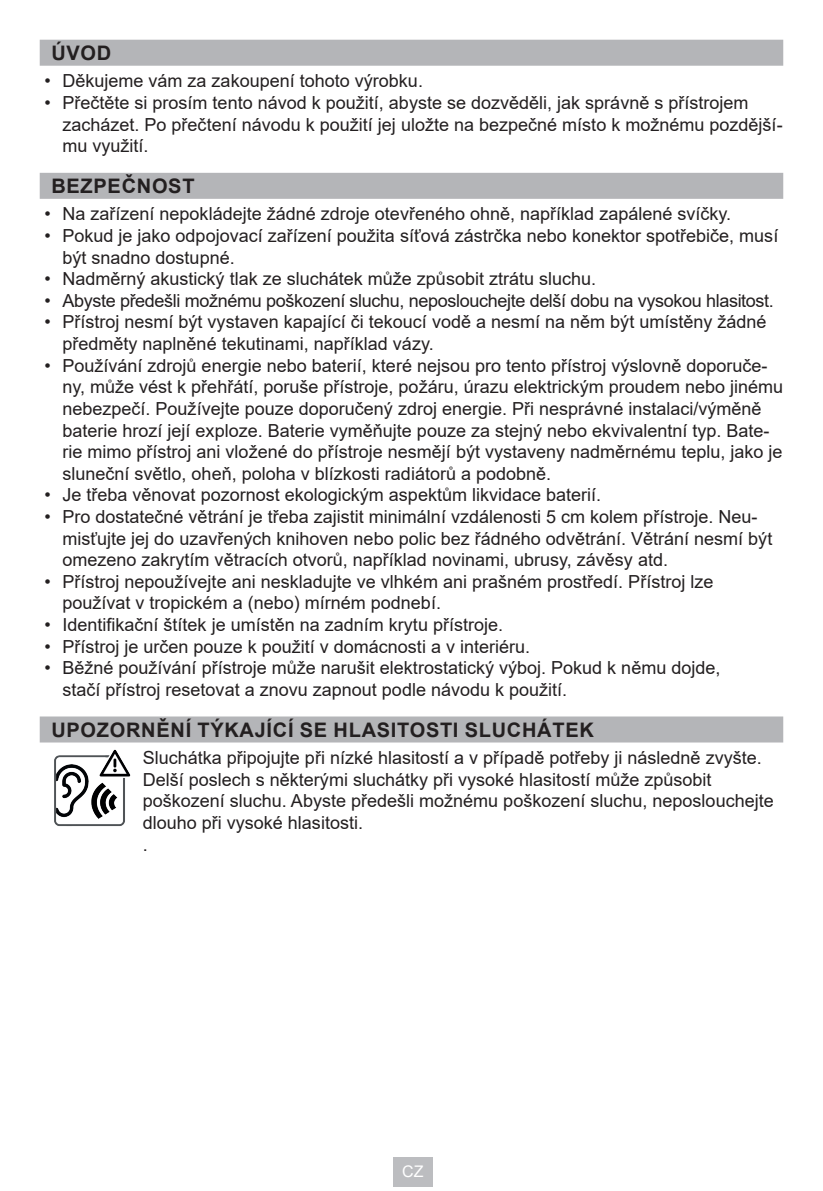
<style>
.page{position:relative;width:823px;height:1191px;background:#fff}
.page>*{position:absolute;margin:0;border:0;box-sizing:border-box;transform-origin:0 0}
.t1{font:700 20px "Arial";letter-spacing:.035em;color:#231f20}
.t2{font:18px/21.6px "Arial";color:#231f20}
.t3{font:18px "Arial";letter-spacing:-.02em;color:#231f20}
.t4{font:16px "Arial";color:#fff}
</style>
<div class="page">
<div style="left:393px;top:1157px;width:40px;height:29px;background:#bcbdc0"></div>
<div style="left:40px;top:40px;width:742px;height:26px;background:#b4b5b8"></div>
<div style="left:40px;top:173px;width:742px;height:26px;background:#b4b5b8"></div>
<div style="left:40px;top:716px;width:742px;height:26px;background:#b4b5b8"></div>
<img style="left:54px;top:749px;width:77px;height:78px">
<p class="t1" style="left:51px;top:39px;width:61px">ÚVOD</p>
<p class="t2" style="left:44px;top:70px;width:380px">• Děkujeme vám za zakoupení tohoto výrobku.</p>
<p class="t2" style="left:62px;top:92px;width:721px;text-indent:-18px">• Přečtěte si prosím tento návod k použití, abyste se dozvěděli, jak správně s přístrojem zacházet. Po přečtení návodu k použití jej uložte na bezpečné místo k možnému pozdější&shy;mu využití.</p>
<p class="t1" style="left:51px;top:172px;width:144px">BEZPEČNOST</p>
<p class="t2" style="left:44px;top:203px;width:688px">• Na zařízení nepokládejte žádné zdroje otevřeného ohně, například zapálené svíčky.</p>
<p class="t2" style="left:62px;top:225px;width:717px;text-indent:-18px">• Pokud je jako odpojovací zařízení použita síťová zástrčka nebo konektor spotřebiče, musí být snadno dostupné.</p>
<p class="t2" style="left:44px;top:268px;width:553px">• Nadměrný akustický tlak ze sluchátek může způsobit ztrátu sluchu.</p>
<p class="t3" style="left:44px;top:288px;width:730px">• Abyste předešli možnému poškození sluchu, neposlouchejte delší dobu na vysokou hlasitost.</p>
<p class="t2" style="left:62px;top:311px;width:705px;text-indent:-18px">• Přístroj nesmí být vystaven kapající či tekoucí vodě a nesmí na něm být umístěny žádné předměty naplněné tekutinami, například vázy.</p>
<p class="t2" style="left:62px;top:354px;width:721px;text-indent:-18px">• Používání zdrojů energie nebo baterií, které nejsou pro tento přístroj výslovně doporuče&shy;ny, může vést k přehřátí, poruše přístroje, požáru, úrazu elektrickým proudem nebo jinému nebezpečí. Používejte pouze doporučený zdroj energie. Při nesprávné instalaci/výměně baterie hrozí její exploze. Baterie vyměňujte pouze za stejný nebo ekvivalentní typ. Bate&shy;rie mimo přístroj ani vložené do přístroje nesmějí být vystaveny nadměrnému teplu, jako je sluneční světlo, oheň, poloha v blízkosti radiátorů a podobně.</p>
<p class="t2" style="left:44px;top:484px;width:558px">• Je třeba věnovat pozornost ekologickým aspektům likvidace baterií.</p>
<p class="t2" style="left:62px;top:506px;width:711px;text-indent:-18px">• Pro dostatečné větrání je třeba zajistit minimální vzdálenosti 5 cm kolem přístroje. Neu&shy;misťujte jej do uzavřených knihoven nebo polic bez řádného odvětrání. Větrání nesmí být omezeno zakrytím větracích otvorů, například novinami, ubrusy, závěsy atd.</p>
<p class="t2" style="left:62px;top:570px;width:652px;text-indent:-18px">• Přístroj nepoužívejte ani neskladujte ve vlhkém ani prašném prostředí. Přístroj lze používat v tropickém a (nebo) mírném podnebí.</p>
<p class="t2" style="left:44px;top:614px;width:460px">• Identifikační štítek je umístěn na zadním krytu přístroje.</p>
<p class="t2" style="left:44px;top:635px;width:487px">• Přístroj je určen pouze k použití v domácnosti a v interiéru.</p>
<p class="t2" style="left:62px;top:657px;width:659px;text-indent:-18px">• Běžné používání přístroje může narušit elektrostatický výboj. Pokud k němu dojde, stačí přístroj resetovat a znovu zapnout podle návodu k použití.</p>
<p class="t1" style="left:51px;top:715px;width:543px">UPOZORNĚNÍ TÝKAJÍCÍ SE HLASITOSTI SLUCHÁTEK</p>
<p class="t2" style="left:143px;top:747px;width:632px">Sluchátka připojujte při nízké hlasitostí a v případě potřeby ji následně zvyšte.<br>Delší poslech s některými sluchátky při vysoké hlasitostí může způsobit poškození sluchu. Abyste předešli možnému poškození sluchu, neposlouchejte dlouho při vysoké hlasitosti.<br>.</p>
<p class="t4" style="left:402px;top:1160px;width:23px">CZ</p>
</div>
